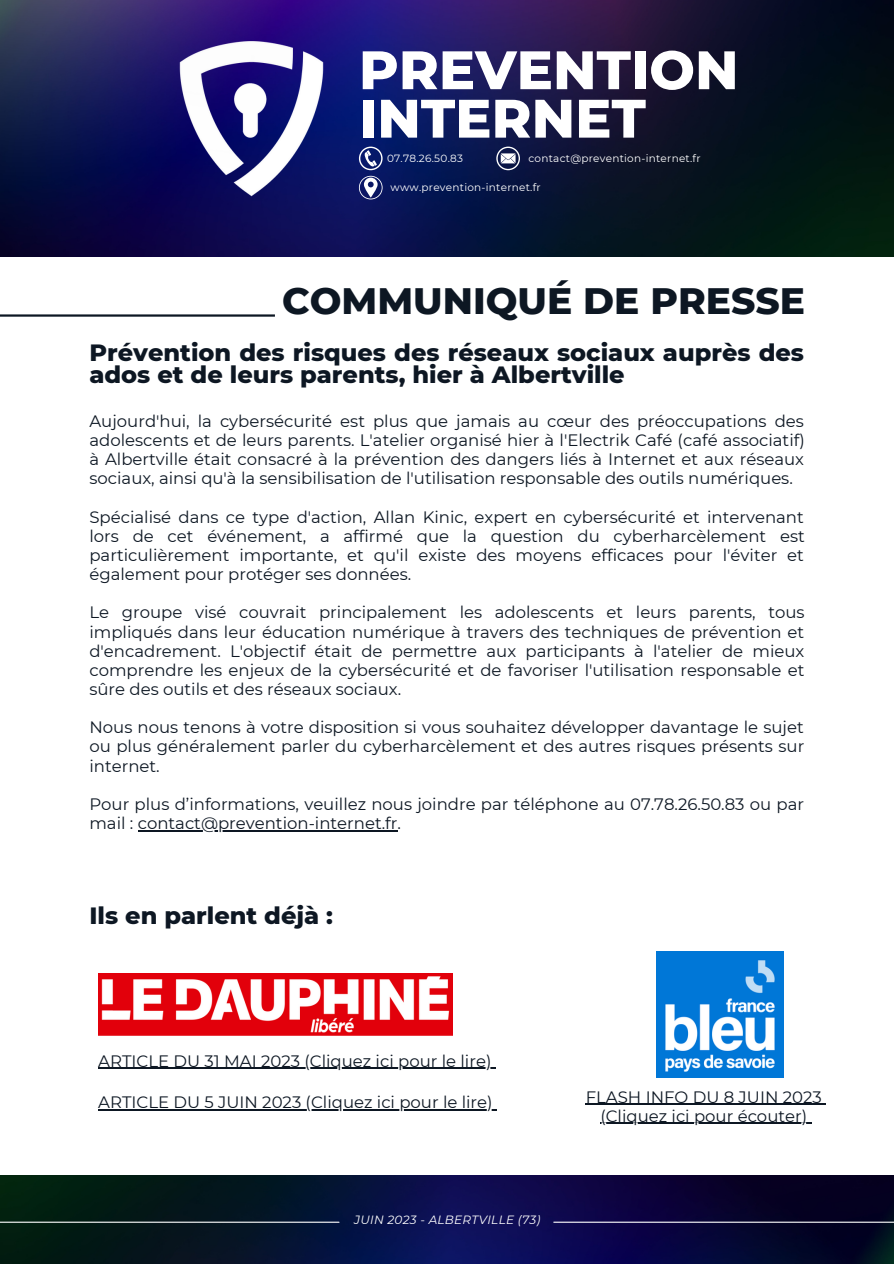
<style>
.page{position:relative;width:894px;height:1264px;background:#fff}
.page>*{position:absolute;margin:0;border:0;box-sizing:border-box;transform-origin:0 0}
.t1{font:800 54px "Montserrat";color:#fff}
.t2{font:800 37.5px "Montserrat";color:#0d1723}
.t3{font:800 24px/21.5px "Montserrat";color:#0d1723}
.t4{font:16.5px/19.2px "Montserrat";color:#0d1723;text-align:justify}
.t5{font:italic 12px "Montserrat";letter-spacing:.025em;color:#fff}
.t6{font:10.5px "Montserrat";letter-spacing:.025em;color:#fff}
</style>
<div class="page">
<img style="left:0;top:0;width:893px;height:257px">
<img style="left:0;top:1175px;width:893px;height:88px">
<svg style="left:359px;top:147px;width:23px;height:23px"></svg>
<svg style="left:496px;top:147px;width:24px;height:23px"></svg>
<svg style="left:359px;top:176px;width:23px;height:23px"></svg>
<hr style="left:0;top:314px;width:275px;height:3px;background:#0d1723">
<hr style="left:0;top:1221px;width:339px;height:1px;background:#fff">
<hr style="left:553px;top:1221px;width:340px;height:1px;background:#fff">
<img style="left:175px;top:39px;width:155px;height:161px">
<img style="left:656px;top:951px;width:126px;height:126px">
<hr style="left:138px;top:830px;width:259px;height:1px;background:#0d1723">
<img style="left:98px;top:973px;width:354px;height:62px">
<hr style="left:98px;top:1067px;width:393px;height:1px;background:#0d1723">
<hr style="left:98px;top:1109px;width:394px;height:1px;background:#0d1723">
<hr style="left:585px;top:1103px;width:236px;height:1px;background:#0d1723">
<hr style="left:600px;top:1122px;width:207px;height:1px;background:#0d1723">
<p class="t1" style="left:359px;top:37px;width:381px">PREVENTION</p>
<p class="t1" style="left:359px;top:85px;width:288px">INTERNET</p>
<p class="t6" style="left:387px;top:152px;width:77px">07.78.26.50.83</p>
<p class="t6" style="left:528px;top:152px;width:174px">contact@prevention-internet.fr</p>
<p class="t6" style="left:390px;top:180px;width:151px">www.prevention-internet.fr</p>
<p class="t2" style="left:282px;top:277px;width:524px">COMMUNIQUÉ DE PRESSE</p>
<p class="t3" style="left:89px;top:342px;width:716px">Prévention des risques des réseaux sociaux auprès des ados et de leurs parents, hier à Albertville</p>
<p class="t4" style="left:89px;top:411px;width:716px">Aujourd'hui, la cybersécurité est plus que jamais au cœur des préoccupations des adolescents et de leurs parents. L'atelier organisé hier à l'Electrik Café (café associatif) à Albertville était consacré à la prévention des dangers liés à Internet et aux réseaux sociaux, ainsi qu'à la sensibilisation de l'utilisation responsable des outils numériques.</p>
<p class="t4" style="left:89px;top:507px;width:716px">Spécialisé dans ce type d'action, Allan Kinic, expert en cybersécurité et intervenant lors de cet événement, a affirmé que la question du cyberharcèlement est particulièrement importante, et qu'il existe des moyens efficaces pour l'éviter et également pour protéger ses données.</p>
<p class="t4" style="left:89px;top:603px;width:716px">Le groupe visé couvrait principalement les adolescents et leurs parents, tous impliqués dans leur éducation numérique à travers des techniques de prévention et d'encadrement. L'objectif était de permettre aux participants à l'atelier de mieux comprendre les enjeux de la cybersécurité et de favoriser l'utilisation responsable et sûre des outils et des réseaux sociaux.</p>
<p class="t4" style="left:89px;top:717px;width:716px">Nous nous tenons à votre disposition si vous souhaitez développer davantage le sujet ou plus généralement parler du cyberharcèlement et des autres risques présents sur internet.</p>
<p class="t4" style="left:89px;top:794px;width:716px">Pour plus d’informations, veuillez nous joindre par téléphone au 07.78.26.50.83 ou par mail : contact@prevention-internet.fr.</p>
<p class="t3" style="left:89px;top:904px;width:245px">Ils en parlent déjà :</p>
<p class="t4" style="left:98px;top:1050px;width:394px">ARTICLE DU 31 MAI 2023 (Cliquez ici pour le lire)</p>
<p class="t4" style="left:98px;top:1092px;width:396px">ARTICLE DU 5 JUIN 2023 (Cliquez ici pour le lire)</p>
<p class="t4" style="left:585px;top:1087px;width:237px">FLASH INFO DU 8 JUIN 2023</p>
<p class="t4" style="left:600px;top:1106px;width:208px">(Cliquez ici pour écouter)</p>
<p class="t5" style="left:354px;top:1212px;width:188px">JUIN 2023 - ALBERTVILLE (73)</p>
</div>
